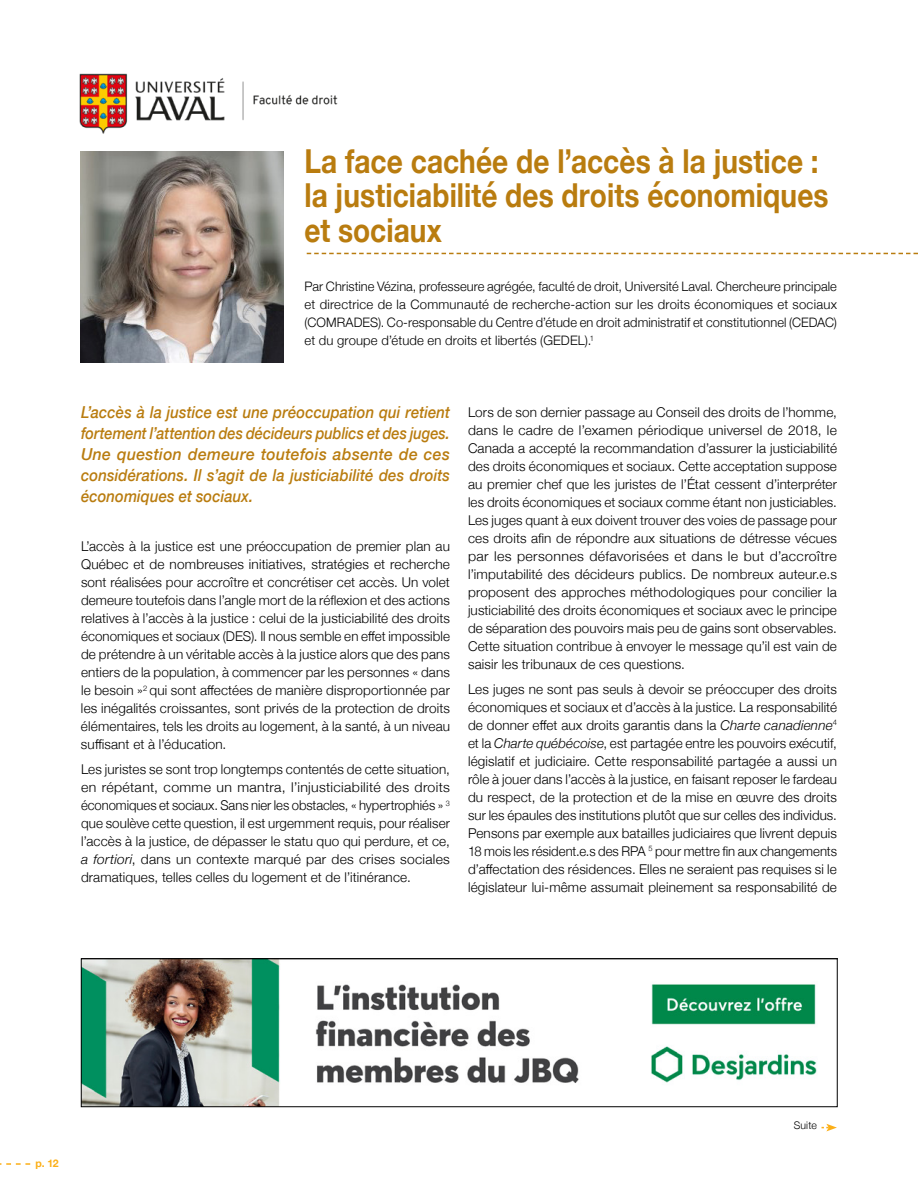
<style>
.page{position:relative;width:918px;height:1188px;background:#fff}
.page>*{position:absolute;margin:0;border:0;box-sizing:border-box;transform-origin:0 0}
.t1{font:700 33px/34.5px "Helvetica Neue";letter-spacing:.005em;color:#b97c0f;scale:.85 1}
.t2{font:italic 500 16.5px/21px "Helvetica Neue";letter-spacing:.005em;color:#b97c0f;text-align:justify;scale:.9 1}
.t3{font:300 13.5px/18px "Helvetica Neue";letter-spacing:.01em;color:#000;text-align:justify}
.t4{font:300 13.05px/18px "Helvetica Neue";letter-spacing:.01em;color:#000;text-align:justify}
.t5{font:300 10.5px "Helvetica Neue";letter-spacing:.02em;color:#000}
.t6{font:700 10.5px "Helvetica Neue";color:#fcaf17}
.s1{font-style:italic}
</style>
<div class="page">
<svg style="left:0;top:1163px;width:30px;height:2px"></svg>
<svg style="left:307px;top:253px;width:611px;height:1px"></svg>
<img style="left:79px;top:73px;width:259px;height:61px">
<img style="left:81px;top:151px;width:203px;height:212px">
<img style="left:83px;top:961px;width:734px;height:144px">
<div style="left:81px;top:959px;width:757px;height:148px;border:1px solid #000"></div>
<svg style="left:822px;top:1124px;width:15px;height:7px"></svg>
<h1 class="t1" style="left:304px;top:144px;width:618px">La face cachée de l’accès à la justice : la justiciabilité des droits économiques et sociaux</h1>
<p class="t4" style="left:305px;top:277px;width:534px">Par Christine Vézina, professeure agrégée, faculté de droit, Université Laval. Chercheure principale et directrice de la Communauté de recherche-action sur les droits économiques et sociaux (COMRADES). Co-responsable du Centre d’étude en droit administratif et constitutionnel (CEDAC) et du groupe d’étude en droits et libertés (GEDEL).<sup>1</sup></p>
<p class="t2" style="left:81px;top:400px;width:412px">L’accès à la justice est une préoccupation qui retient fortement l’attention des décideurs publics et des juges.<br>Une question demeure toutefois absente de ces considérations. Il s’agit de la justiciabilité des droits économiques et sociaux.</p>
<p class="t3" style="left:81px;top:537px;width:371px">L’accès à la justice est une préoccupation de premier plan au Québec et de nombreuses initiatives, stratégies et recherche sont réalisées pour accroître et concrétiser cet accès. Un volet demeure toutefois dans l’angle mort de la réflexion et des actions relatives à l’accès à la justice : celui de la justiciabilité des droits économiques et sociaux (DES). Il nous semble en effet impossible de prétendre à un véritable accès à la justice alors que des pans entiers de la population, à commencer par les personnes « dans le besoin »<sup>2</sup> qui sont affectées de manière disproportionnée par les inégalités croissantes, sont privés de la protection de droits élémentaires, tels les droits au logement, à la santé, à un niveau suffisant et à l’éducation.</p>
<p class="t3" style="left:81px;top:759px;width:370px">Les juristes se sont trop longtemps contentés de cette situation, en répétant, comme un mantra, l’injusticiabilité des droits économiques et sociaux. Sans nier les obstacles, « hypertrophiés » <sup>3 </sup>que soulève cette question, il est urgemment requis, pour réaliser l’accès à la justice, de dépasser le statu quo qui perdure, et ce, <span class="s1">a fortiori</span>, dans un contexte marqué par des crises sociales dramatiques, telles celles du logement et de l’itinérance.</p>
<p class="t3" style="left:468px;top:402px;width:371px">Lors de son dernier passage au Conseil des droits de l’homme, dans le cadre de l’examen périodique universel de 2018, le Canada a accepté la recommandation d’assurer la justiciabilité des droits économiques et sociaux. Cette acceptation suppose au premier chef que les juristes de l’État cessent d’interpréter les droits économiques et sociaux comme étant non justiciables.<br>Les juges quant à eux doivent trouver des voies de passage pour ces droits afin de répondre aux situations de détresse vécues par les personnes défavorisées et dans le but d’accroître l’imputabilité des décideurs publics. De nombreux auteur.e.s proposent des approches méthodologiques pour concilier la justiciabilité des droits économiques et sociaux avec le principe de séparation des pouvoirs mais peu de gains sont observables.<br>Cette situation contribue à envoyer le message qu’il est vain de saisir les tribunaux de ces questions.</p>
<p class="t3" style="left:468px;top:679px;width:371px">Les juges ne sont pas seuls à devoir se préoccuper des droits économiques et sociaux et d’accès à la justice. La responsabilité de donner effet aux droits garantis dans la <span class="s1">Charte canadienne</span><sup>4 </sup>et la <span class="s1">Charte québécoise</span>, est partagée entre les pouvoirs exécutif, législatif et judiciaire. Cette responsabilité partagée a aussi un rôle à jouer dans l’accès à la justice, en faisant reposer le fardeau du respect, de la protection et de la mise en œuvre des droits sur les épaules des institutions plutôt que sur celles des individus.<br>Pensons par exemple aux batailles judiciaires que livrent depuis 18 mois les résident.e.s des RPA <sup>5</sup> pour mettre fin aux changements d’affectation des résidences. Elles ne seraient pas requises si le législateur lui-même assumait pleinement sa responsabilité de</p>
<p class="t6" style="left:36px;top:1155px;width:25px">p. 12</p>
<p class="t5" style="left:794px;top:1117px;width:25px">Suite</p>
</div>
